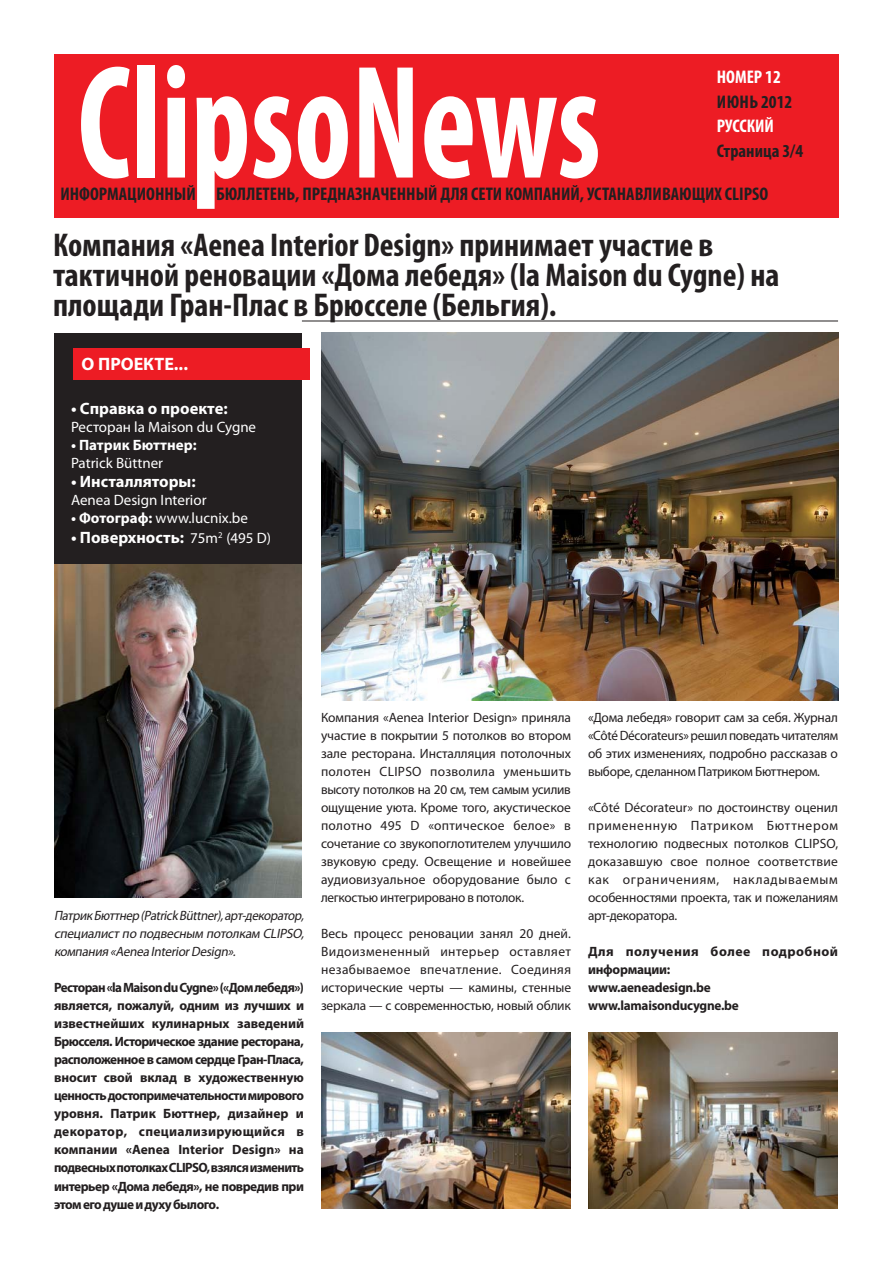
<style>
.page{position:relative;width:893px;height:1263px;background:#fff}
.page>*{position:absolute;margin:0;border:0;box-sizing:border-box;transform-origin:0 0}
.t1{font:700 condensed 163.05px "Myriad Pro";color:#fff;scale:.82 1}
.t2{font:700 condensed 33px/30px "Myriad Pro";color:#231f20}
.t3{font:700 condensed 18.3px "Myriad Pro";color:#231f20}
.t4{font:700 condensed 18.3px "Myriad Pro";color:#fff}
.t5{font:700 18px "Myriad Pro";color:#fff}
.t6{font:700 16.5px "Myriad Pro";color:#fff}
.t7{font:15px "Myriad Pro";color:#fff}
.t8{font:700 15px "Myriad Pro";color:#fff}
.t9{font:13.5px/18px "Myriad Pro";letter-spacing:-.015em;color:#231f20;text-align:justify}
.t10{font:700 13.5px/18px "Myriad Pro";letter-spacing:-.02em;color:#231f20;text-align:justify}
.t11{font:italic 13.5px/18px "Myriad Pro";color:#231f20;text-align:justify;scale:.95 1}
.s1{font-weight:700}
.s2{font-weight:400;font-size:15px}
</style>
<div class="page">
<hr style="left:302px;top:321px;width:536px;height:1px;background:#231f20">
<img style="left:321px;top:332px;width:518px;height:369px">
<img style="left:588px;top:1033px;width:249px;height:176px">
<img style="left:321px;top:1033px;width:250px;height:176px">
<img style="left:54px;top:564px;width:248px;height:333px">
<div style="left:54px;top:333px;width:248px;height:231px;background:#231f20"></div>
<div style="left:73px;top:348px;width:237px;height:31px;background:#ed1c24"></div>
<div style="left:54px;top:54px;width:785px;height:163px;background:#ed1c24"></div>
<h1 class="t1" style="left:78px;top:61px;width:639px">ClipsoNews</h1>
<h3 class="t4" style="left:717px;top:70px;width:66px">НОМЕР 12</h3>
<h3 class="t3" style="left:717px;top:95px;width:77px">ИЮНЬ 2012</h3>
<h3 class="t4" style="left:717px;top:119px;width:59px">РУССКИЙ</h3>
<h3 class="t3" style="left:717px;top:143px;width:88px">Страница 3/4</h3>
<h3 class="t3" style="left:60px;top:187px;width:709px">ИНФОРМАЦИОННЫЙ БЮЛЛЕТЕНЬ, ПРЕДНАЗНАЧЕННЫЙ ДЛЯ СЕТИ КОМПАНИЙ, УСТАНАВЛИВАЮЩИХ CLIPSO</h3>
<h2 class="t2" style="left:53px;top:233px;width:728px">Компания «Aenea Interior Design» принимает участие в тактичной реновации «Дома лебедя» (la Maison du Cygne) на площади Гран-Плас в Брюсселе (Бельгия).</h2>
<h3 class="t5" style="left:82px;top:357px;width:108px">О ПРОЕКТЕ...</h3>
<p class="t6" style="left:71px;top:402px;width:158px">• Справка о проекте:</p>
<p class="t7" style="left:71px;top:421px;width:187px">Ресторан la Maison du Cygne</p>
<p class="t8" style="left:71px;top:439px;width:127px">• Патрик Бюттнер:</p>
<p class="t7" style="left:71px;top:457px;width:94px">Patrick Büttner</p>
<p class="t6" style="left:71px;top:476px;width:126px">• Инсталляторы:</p>
<p class="t7" style="left:71px;top:495px;width:137px">Aenea Design Interior</p>
<p class="t7" style="left:71px;top:513px;width:179px"><span class="s1">• Фотограф:</span> www.lucnix.be</p>
<p class="t6" style="left:71px;top:531px;width:201px">• Поверхность: <span class="s2">75m</span><sup>2</sup> <span class="s2">(495 D)</span></p>
<p class="t11" style="left:54px;top:908px;width:267px">Патрик Бюттнер (Patrick Büttner),арт-декоратор, специалист по подвесным потолкам CLIPSO, компания «Aenea InteriorDesign».</p>
<p class="t10" style="left:54px;top:980px;width:252px">Ресторан «la Maison du Cygne» («Дом лебедя») является, пожалуй, одним из лучших и известнейших кулинарных заведений Брюсселя. Историческое здание ресторана, расположенное в самом сердце Гран-Пласа, вносит свой вклад в художественную ценность достопримечательности мирового уровня. Патрик Бюттнер, дизайнер и декоратор, специализирующийся в компании «Aenea Interior Design» на подвесных потолках CLIPSO, взялся изменить интерьер «Дома лебедя», не повредив при этом его душе и духу былого.</p>
<p class="t9" style="left:321px;top:709px;width:252px">Компания «Aenea Interior Design» приняла участие в покрытии 5 потолков во втором зале ресторана. Инсталляция потолочных полотен CLIPSO позволила уменьшить высоту потолков на 20 см, тем самым усилив ощущение уюта. Кроме того, акустическое полотно 495 D «оптическое белое» в сочетание со звукопоглотителем улучшило звуковую среду. Освещение и новейшее аудиовизуальное оборудование было с легкостью интегрировано в потолок.</p>
<p class="t9" style="left:321px;top:926px;width:252px">Весь процесс реновации занял 20 дней.<br>Видоизмененный интерьер оставляет незабываемое впечатление. Соединяя исторические черты — камины, стенные зеркала — с современностью, новый облик</p>
<p class="t9" style="left:588px;top:709px;width:252px">«Дома лебедя» говорит сам за себя. Журнал «Côté Décorateurs» решил поведать читателям об этих изменениях, подробно рассказав о выборе, сделанном Патриком Бюттнером.</p>
<p class="t9" style="left:588px;top:799px;width:252px">«Côté Décorateur» по достоинству оценил примененную Патриком Бюттнером технологию подвесных потолков CLIPSO, доказавшую свое полное соответствие как ограничениям, накладываемым особенностями проекта, так и пожеланиям арт-декоратора.</p>
<p class="t10" style="left:588px;top:944px;width:252px;text-align:left">Для получения более подробной информации:<br>www.aeneadesign.be www.lamaisonducygne.be</p>
</div>
